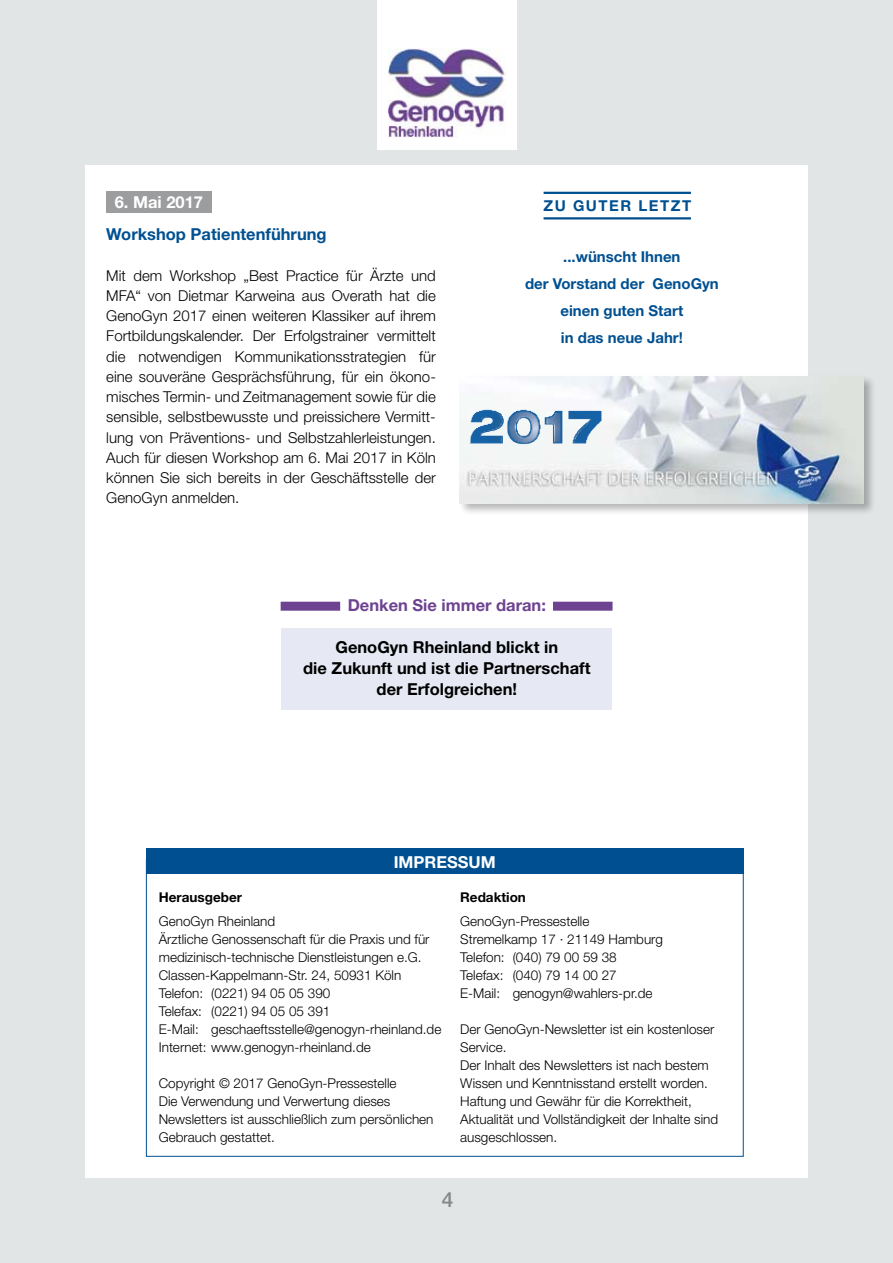
<style>
.page{position:relative;width:893px;height:1263px;background:#e1e5e6}
.page>*{position:absolute;margin:0;border:0;box-sizing:border-box;transform-origin:0 0}
.t1{font:500 21px "Helvetica Neue";color:#87888a}
.t2{font:700 16.5px/21px "Helvetica Neue";color:#000;text-align:center}
.t3{font:700 16.5px "Helvetica Neue";color:#005091}
.t4{font:700 16.5px "Helvetica Neue";color:#6d4391}
.t5{font:700 16.5px "Helvetica Neue";color:#fff}
.t6{font:300 15px/20.2px "Helvetica Neue";color:#000;text-align:justify}
.t7{font:700 15px/27px "Helvetica Neue";color:#005091;text-align:center}
.t8{font:700 15px "Helvetica Neue";letter-spacing:.1em;color:#005091}
.t9{font:300 13.5px/18px "Helvetica Neue";color:#000}
.t10{font:700 13.5px "Helvetica Neue";color:#000}
</style>
<div class="page">
<div style="left:377px;top:0;width:140px;height:149px;background:#fff"></div>
<img style="left:388px;top:48px;width:117px;height:90px">
<div style="left:85px;top:166px;width:723px;height:1012px;background:#fff"></div>
<div style="left:282px;top:628px;width:330px;height:82px;background:#e6e9f3"></div>
<div style="left:281px;top:602px;width:59px;height:9px;background:#6d4391"></div>
<div style="left:553px;top:602px;width:59px;height:9px;background:#6d4391"></div>
<div style="left:106px;top:192px;width:106px;height:21px;background:#9c9d9f"></div>
<div style="left:146px;top:859px;width:598px;height:298px;background:#fff;border:1px solid #005091"></div>
<div style="left:146px;top:849px;width:598px;height:25px;background:#005091"></div>
<div style="left:458px;top:375px;width:418px;height:141px;background:#000;opacity:.29"></div>
<img style="left:459px;top:376px;width:404px;height:127px">
<hr style="left:544px;top:192px;width:147px;height:2px;background:#005091">
<hr style="left:544px;top:217px;width:147px;height:2px;background:#005091">
<img style="left:458px;top:375px;width:172px;height:106px">
<p class="t5" style="left:115px;top:192px;width:90px">6. Mai 2017</p>
<p class="t3" style="left:106px;top:224px;width:222px">Workshop Patientenführung</p>
<p class="t6" style="left:106px;top:265px;width:331px">Mit dem Workshop „Best Practice für Ärzte und MFA“ von Dietmar Karweina aus Overath hat die GenoGyn 2017 einen weiteren Klassiker auf ihrem Fortbildungskalender. Der Erfolgstrainer vermittelt die notwendigen Kommunikationsstrategien für eine souveräne Gesprächsführung, für ein ökono&shy;misches Termin- und Zeitmanagement sowie für die sensible, selbstbewusste und preissichere Vermitt&shy;lung von Präventions- und Selbstzahlerleistungen.<br>Auch für diesen Workshop am 6. Mai 2017 in Köln können Sie sich bereits in der Geschäftsstelle der GenoGyn anmelden.</p>
<p class="t8" style="left:544px;top:197px;width:149px">ZU GUTER LETZT</p>
<p class="t7" style="left:525px;top:243px;width:195px">...wünscht Ihnen<br>der Vorstand der GenoGyn einen guten Start<br>in das neue Jahr!</p>
<p class="t4" style="left:348px;top:595px;width:200px">Denken Sie immer daran:</p>
<p class="t2" style="left:303px;top:637px;width:289px">GenoGyn Rheinland blickt in<br>die Zukunft und ist die Partnerschaft der Erfolgreichen!</p>
<p class="t5" style="left:394px;top:851px;width:104px">IMPRESSUM</p>
<p class="t10" style="left:159px;top:889px;width:85px">Herausgeber</p>
<p class="t9" style="left:159px;top:912px;width:284px">GenoGyn Rheinland<br>Ärztliche Genossenschaft für die Praxis und für medizinisch-technische Dienstleistungen e.G.<br>Classen-Kappelmann-Str. 24, 50931 Köln Telefon: (0221) 94 05 05 390<br>Telefax: (0221) 94 05 05 391<br>E-Mail: geschaeftsstelle@genogyn-rheinland.de Internet: www.genogyn-rheinland.de</p>
<p class="t9" style="left:159px;top:1074px;width:276px">Copyright © 2017 GenoGyn-Pressestelle<br>Die Verwendung und Verwertung dieses Newsletters ist ausschließlich zum persönlichen Gebrauch gestattet.</p>
<p class="t10" style="left:460px;top:889px;width:67px">Redaktion</p>
<p class="t9" style="left:460px;top:912px;width:204px">GenoGyn-Pressestelle<br>Stremelkamp 17 · 21149 Hamburg<br>Telefon: (040) 79 00 59 38<br>Telefax: (040) 79 14 00 27<br>E-Mail: genogyn@wahlers-pr.de</p>
<p class="t9" style="left:460px;top:1020px;width:260px">Der GenoGyn-Newsletter ist ein kostenloser Service.<br>Der Inhalt des Newsletters ist nach bestem Wissen und Kenntnisstand erstellt worden.<br>Haftung und Gewähr für die Korrektheit, Aktualität und Vollständigkeit der Inhalte sind ausgeschlossen.</p>
<h1 class="t1" style="left:442px;top:1187px;width:13px">4</h1>
</div>
